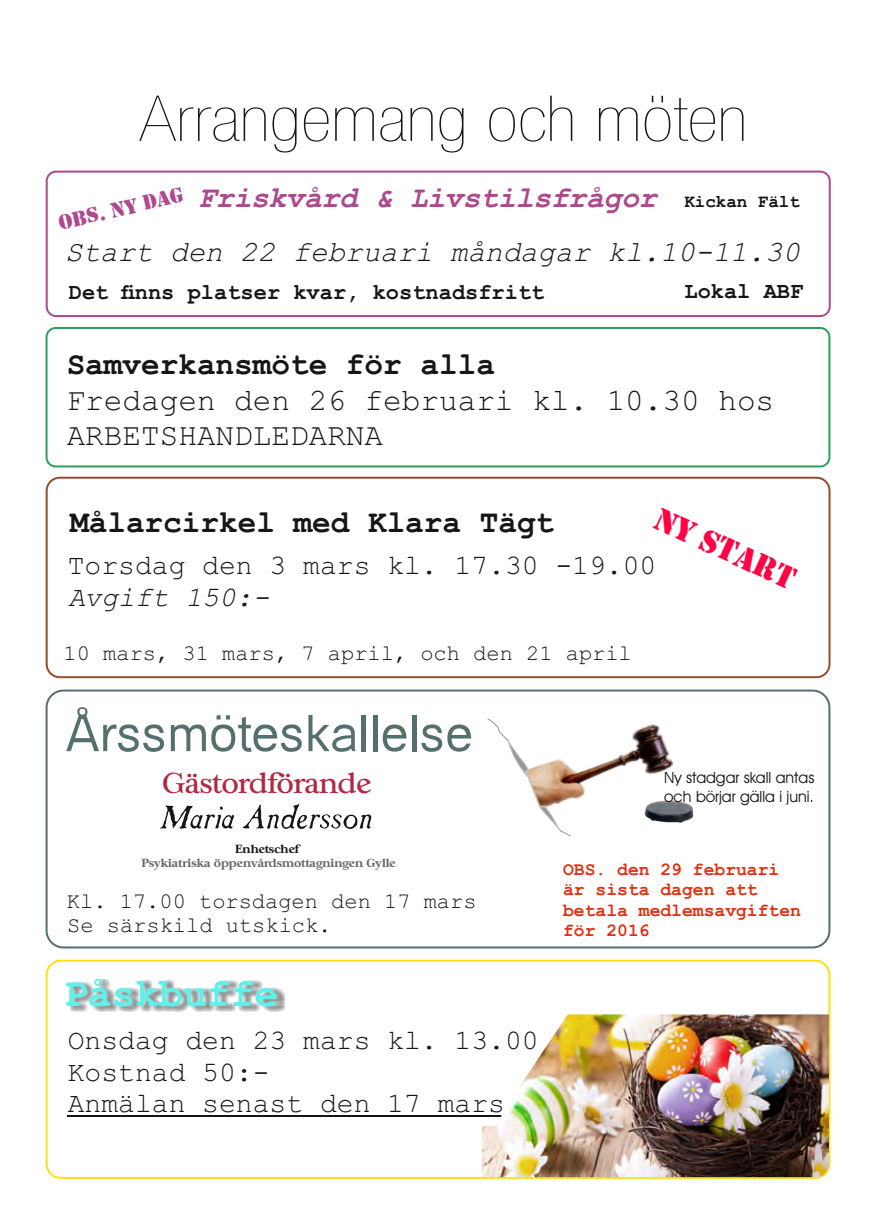
<style>
.page{position:relative;width:876px;height:1227px;background:#fff}
.page>*{position:absolute;margin:0;border:0;box-sizing:border-box;transform-origin:0 0}
.t1{font:200 condensed 63.4px "Helvetica Neue LT Com";color:#151616;scale:1.21 1}
.t2{font:50.6px "Catriel";color:#556f6e}
.t3{font:700 39.8px "Courier New";color:#60f0e9}
.t4{font:33px "Stencil";color:#ff0344}
.t5{font:31px/35.2px "Courier New";color:#151616}
.t6{font:700 31px "Courier New";color:#151616}
.t7{font:italic 700 29.4px "Courier New";color:#ad498c}
.t8{font:italic 29.2px "Courier New";color:#151616}
.t9{font:28px/31.8px "Courier New";color:#151616}
.t10{font:italic 28px "Courier New";color:#151616}
.t11{font:27.8px "Casablanca SF";color:#b32742}
.t12{font:22px "Courier New";color:#151616}
.t13{font:700 22px "Courier New";color:#151616}
.t14{font:21.8px "Stencil";color:#ad498c}
.t15{font:700 18px/20.4px "Courier New";color:#e13012}
.t16{font:700 17.4px "Courier New";color:#151616}
.t17{font:15.6px/18.6px "Avant Garde IT Cby BT";color:#151616}
.t18{font:11.4px "Casablanca SF Bold";color:#676767}
.t19{font:11.4px "Casablanca SF Bold";color:#151616}
</style>
<div class="page">
<div style="left:46px;top:477px;width:784px;height:201px;border:2px solid #944d2f;border-radius:13px"></div>
<div style="left:46px;top:171px;width:784px;height:146px;border:2px solid #ad498c;border-radius:9px"></div>
<div style="left:46px;top:689px;width:784px;height:259px;border:2px solid #556f6e;border-radius:17px"></div>
<svg style="left:160px;top:804px;width:211px;height:25px"></svg>
<div style="left:46px;top:327px;width:784px;height:140px;border:2px solid #2ca05a;border-radius:9px"></div>
<div style="left:46px;top:959px;width:784px;height:219px;border:2px solid #fbe116;border-radius:14px"></div>
<hr style="left:68px;top:1115px;width:437px;height:1px;background:#151616">
<div style="left:70px;top:979px;width:215px;height:33px;background:#151616;opacity:.49"></div>
<img style="left:481px;top:1014px;width:347px;height:163px">
<img style="left:570px;top:724px;width:110px;height:113px">
<img style="left:570px;top:749px;width:122px;height:73px">
<svg style="left:487px;top:718px;width:83px;height:119px"></svg>
<h1 class="t1" style="left:139px;top:96px;width:504px">Arrangemang och möten</h1>
<p class="t14" style="left:56px;top:210px;width:129px;rotate:-13deg">OBS. NY DAG</p>
<p class="t7" style="left:198px;top:189px;width:459px">Friskvård &amp; Livstilsfrågor</p>
<p class="t8" style="left:65px;top:243px;width:736px">Start den 22 februari måndagar kl.10-11.30</p>
<p class="t13" style="left:69px;top:285px;width:477px">Det finns platser kvar, kostnadsfritt</p>
<p class="t16" style="left:684px;top:196px;width:117px">Kickan Fält</p>
<p class="t13" style="left:684px;top:284px;width:120px">Lokal ABF</p>
<p class="t6" style="left:67px;top:355px;width:429px">Samverkansmöte för alla</p>
<p class="t5" style="left:67px;top:385px;width:708px">Fredagen den 26 februari kl. 10.30 hos<br>ARBETSHANDLEDARNA</p>
<p class="t4" style="left:664px;top:498px;width:153px;rotate:25deg">NY START</p>
<p class="t6" style="left:70px;top:512px;width:485px">Målarcirkel med Klara Tägt</p>
<p class="t9" style="left:68px;top:552px;width:589px">Torsdag den 3 mars kl. 17.30 -19.00</p>
<p class="t10" style="left:68px;top:588px;width:203px">Avgift 150:-</p>
<p class="t12" style="left:64px;top:646px;width:569px">10 mars, 31 mars, 7 april, och den 21 april</p>
<h2 class="t2" style="left:66px;top:715px;width:409px">Årssmöteskallelse</h2>
<p class="t11" style="left:162px;top:767px;width:210px">Gästordförande</p>
<p class="t19" style="left:235px;top:844px;width:65px">Enhetschef</p>
<p class="t18" style="left:142px;top:859px;width:255px">Psykiatriska öppenvårdsmottagningen Gylle</p>
<p class="t12" style="left:67px;top:895px;width:411px">Kl. 17.00 torsdagen den 17 mars</p>
<p class="t12" style="left:67px;top:919px;width:265px">Se särskild utskick.</p>
<h3 class="t3" style="left:64px;top:980px;width:216px">Påskbuffe</h3>
<p class="t9" style="left:68px;top:1027px;width:472px">Onsdag den 23 mars kl. 13.00<br>Kostnad 50:-<br>Anmälan senast den 17 mars</p>
<p class="t17" style="left:663px;top:769px;width:152px">Ny stadgar skall antas och börjar gälla i juni.</p>
<p class="t15" style="left:563px;top:860px;width:239px">OBS. den 29 februari är sista dagen att betala medlemsavgiften för 2016</p>
</div>
